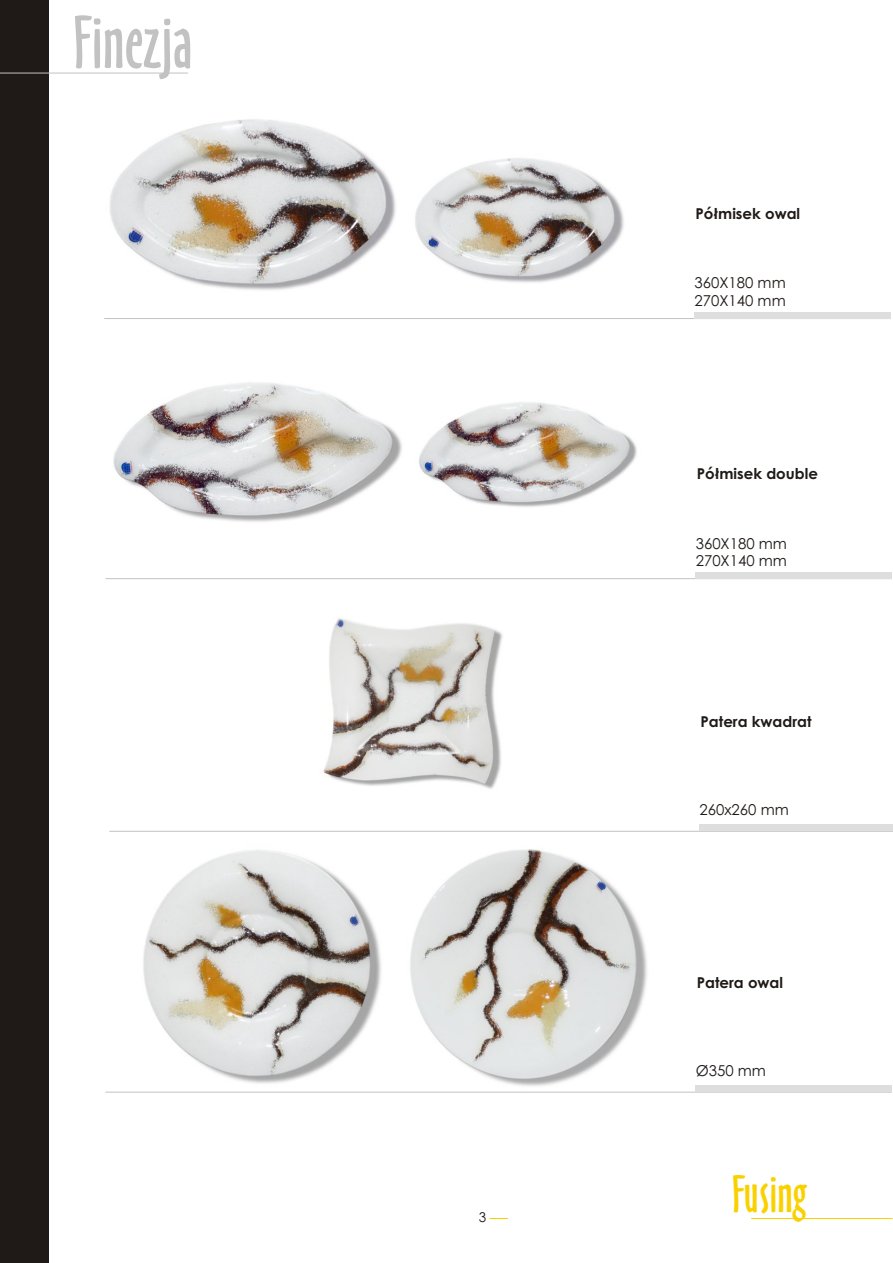
<style>
.page{position:relative;width:893px;height:1263px;background:#fff}
.page>*{position:absolute;margin:0;border:0;box-sizing:border-box;transform-origin:0 0}
.t1{font:68.85px "Oz Handicraft BT";color:#c2c2c2}
.t2{font:48.6px "Oz Handicraft BT";color:#fad100}
.t3{font:15px/17.9px "Century Gothic";color:#1f1a17}
.t4{font:700 15px "Century Gothic";color:#1f1a17}
.t5{font:13.5px "Century Gothic";color:#1f1a17}
</style>
<div class="page">
<hr style="left:104px;top:318px;width:786px;height:1px;background:#c2c2c2">
<div style="left:694px;top:313px;width:196px;height:6px;background:#dedede"></div>
<hr style="left:105px;top:578px;width:787px;height:1px;background:#c2c2c2">
<div style="left:695px;top:573px;width:197px;height:6px;background:#dedede"></div>
<hr style="left:109px;top:831px;width:784px;height:1px;background:#c2c2c2">
<div style="left:699px;top:825px;width:194px;height:6px;background:#dedede"></div>
<hr style="left:105px;top:1092px;width:787px;height:1px;background:#c2c2c2">
<div style="left:695px;top:1085px;width:197px;height:7px;background:#dedede"></div>
<img style="left:110px;top:119px;width:514px;height:171px">
<svg style="left:489px;top:1218px;width:19px;height:1px"></svg>
<img style="left:113px;top:382px;width:289px;height:140px">
<img style="left:419px;top:402px;width:218px;height:105px">
<img style="left:323px;top:617px;width:180px;height:172px">
<img style="left:410px;top:849px;width:237px;height:237px">
<img style="left:143px;top:850px;width:238px;height:234px">
<hr style="left:751px;top:1218px;width:142px;height:1px;background:#fad100">
<div style="left:0;top:0;width:49px;height:1263px;background:#1f1a17"></div>
<hr style="left:0;top:73px;width:188px;height:1px;background:#c2c2c2">
<h1 class="t1" style="left:73px;top:15px;width:121px">Finezja</h1>
<p class="t5" style="left:479px;top:1212px;width:9px">3</p>
<p class="t4" style="left:695px;top:207px;width:106px">Półmisek owal</p>
<p class="t3" style="left:694px;top:275px;width:93px">360X180 mm<br>270X140 mm</p>
<p class="t4" style="left:697px;top:467px;width:123px">Półmisek double</p>
<p class="t3" style="left:696px;top:536px;width:93px">360X180 mm<br>270X140 mm</p>
<p class="t4" style="left:700px;top:716px;width:112px">Patera kwadrat</p>
<p class="t3" style="left:699px;top:802px;width:91px">260x260 mm</p>
<p class="t4" style="left:697px;top:977px;width:88px">Patera owal</p>
<p class="t3" style="left:696px;top:1063px;width:72px">Ø350 mm</p>
<h2 class="t2" style="left:732px;top:1175px;width:76px">Fusing</h2>
</div>
